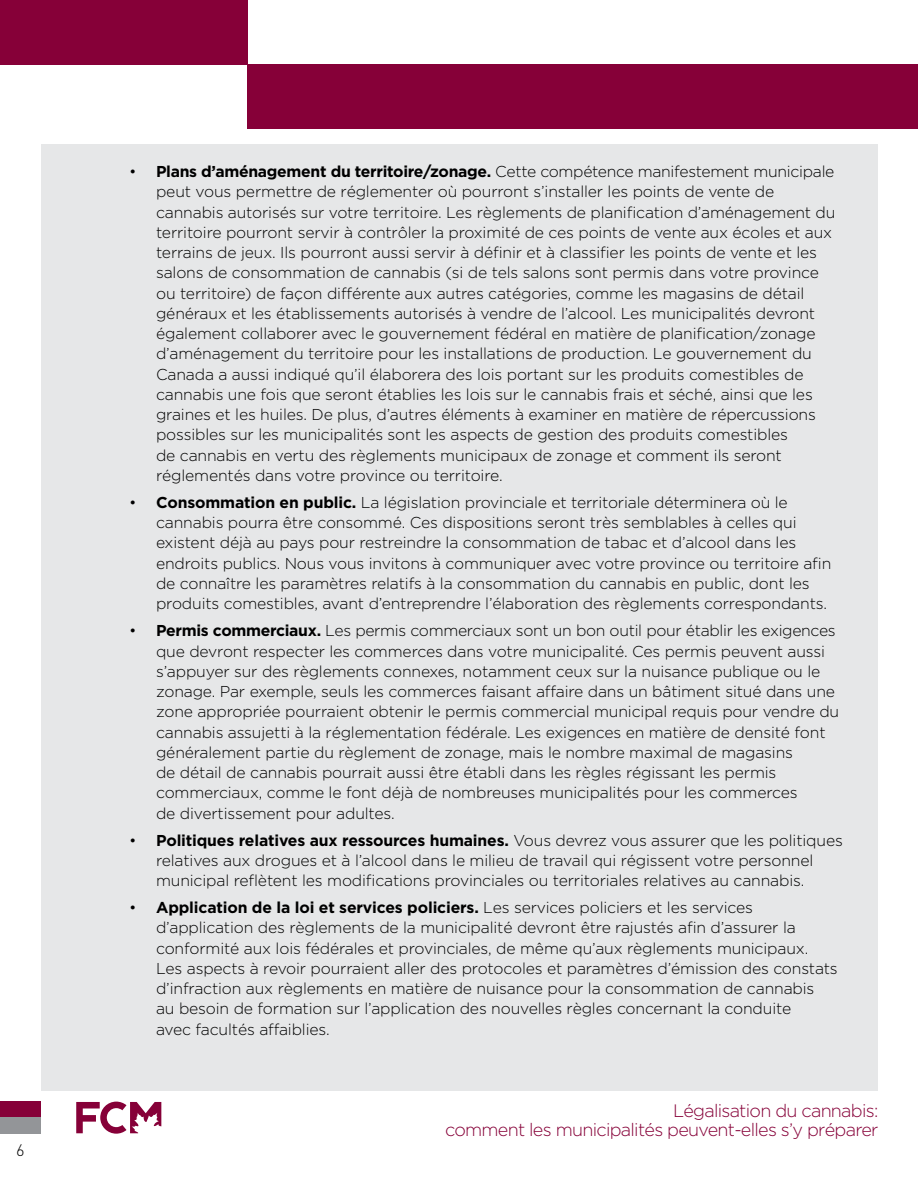
<style>
.page{position:relative;width:918px;height:1188px;background:#fff}
.page>*{position:absolute;margin:0;border:0;box-sizing:border-box;transform-origin:0 0}
.t1{font:300 18px/19.5px "Gotham";letter-spacing:-.04em;color:#860038;text-align:right}
.t2{font:300 16.5px "DIN";color:#000}
.t3{font:300 15.75px/20.2px "Gotham";letter-spacing:-.01em;color:#000}
.s1{font-weight:700}
</style>
<div class="page">
<div style="left:0;top:1102px;width:41px;height:16px;background:#860038"></div>
<div style="left:0;top:1118px;width:41px;height:16px;background:#939598"></div>
<div style="left:41px;top:145px;width:836px;height:946px;background:#e6e7e8"></div>
<div style="left:247px;top:64px;width:630px;height:64px;background:#860038"></div>
<div style="left:0;top:0;width:247px;height:64px;background:#860038"></div>
<div style="left:853px;top:64px;width:65px;height:64px;background:#860038"></div>
<svg style="left:76px;top:1102px;width:85px;height:32px"></svg>
<p class="t2" style="left:16px;top:1140px;width:10px">6</p>
<p class="t3" style="left:129px;top:161px;width:707px">• <span class="s1">Plans d’aménagement du territoire/zonage.</span> Cette compétence manifestement municipale</p>
<p class="t3" style="left:156px;top:182px;width:620px">peut vous permettre de ré lementer où pourront s’installer les points de vente de</p>
<p class="t3" style="left:156px;top:202px;width:681px">cannabis autorisés sur votre territoire. Les rè lements de planifcation d’aména ement du</p>
<p class="t3" style="left:156px;top:222px;width:678px">territoire pourront servir à contrôler la proximité de ces points de vente aux écoles et aux</p>
<p class="t3" style="left:156px;top:242px;width:662px">terrains de jeux. Ils pourront aussi servir à défnir et à classifer les points de vente et les</p>
<p class="t3" style="left:156px;top:263px;width:664px">salons de consommation de cannabis (si de tels salons sont permis dans votre province</p>
<p class="t3" style="left:156px;top:283px;width:650px">ou territoire) de façon différente aux autres caté ories, comme les ma asins de détail</p>
<p class="t3" style="left:166px;top:303px;width:650px">énéraux et les établissements autorisés à vendre de l’alcool. Les municipalités devront</p>
<p class="t3" style="left:156px;top:323px;width:661px">é alement collaborer avec le ouvernement fédéral en matière de planifcation/zona e</p>
<p class="t3" style="left:156px;top:344px;width:657px">d’aména ement du territoire pour les installations de production. Le ouvernement du</p>
<p class="t3" style="left:156px;top:364px;width:649px">Canada a aussi indiqué qu’il élaborera des lois portant sur les produits comestibles de</p>
<p class="t3" style="left:156px;top:384px;width:658px">cannabis une fois que seront établies les lois sur le cannabis frais et séché, ainsi que les</p>
<p class="t3" style="left:166px;top:404px;width:651px">raines et les huiles. De plus, d’autres éléments à examiner en matière de répercussions</p>
<p class="t3" style="left:156px;top:425px;width:633px">possibles sur les municipalités sont les aspects de estion des produits comestibles</p>
<p class="t3" style="left:156px;top:445px;width:627px">de cannabis en vertu des rè lements municipaux de zona e et comment ils seront</p>
<p class="t3" style="left:156px;top:465px;width:348px">ré lementés dans votre province ou territoire.</p>
<p class="t3" style="left:156px;top:492px;width:677px;text-indent:-27px">• <span class="s1">Consommation en public.</span> La lé islation provinciale et territoriale déterminera où le cannabis pourra être consommé. Ces dispositions seront très semblables à celles qui existent déjà au pays pour restreindre la consommation de tabac et d’alcool dans les endroits publics. Nous vous invitons à communiquer avec votre province ou territoire afn de connaître les paramètres relatifs à la consommation du cannabis en public, dont les produits comestibles, avant d’entreprendre l’élaboration des rè lements correspondants.</p>
<p class="t3" style="left:129px;top:620px;width:708px">• <span class="s1">Permis commerciaux.</span> Les permis commerciaux sont un bon outil pour établir les exi ences</p>
<p class="t3" style="left:156px;top:641px;width:670px">que devront respecter les commerces dans votre municipalité. Ces permis peuvent aussi</p>
<p class="t3" style="left:156px;top:661px;width:666px">s’appuyer sur des rè lements connexes, notamment ceux sur la nuisance publique ou le</p>
<p class="t3" style="left:156px;top:681px;width:680px">zona e. Par exemple, seuls les commerces faisant affaire dans un bâtiment situé dans une</p>
<p class="t3" style="left:156px;top:701px;width:685px">zone appropriée pourraient obtenir le permis commercial municipal requis pour vendre du</p>
<p class="t3" style="left:156px;top:722px;width:671px">cannabis assujetti à la ré lementation fédérale. Les exi ences en matière de densité font</p>
<p class="t3" style="left:166px;top:742px;width:628px">énéralement partie du rè lement de zona e, mais le nombre maximal de ma asins</p>
<p class="t3" style="left:156px;top:762px;width:622px">de détail de cannabis pourrait aussi être établi dans les rè les ré issant les permis</p>
<p class="t3" style="left:156px;top:782px;width:643px">commerciaux, comme le font déjà de nombreuses municipalités pour les commerces</p>
<p class="t3" style="left:156px;top:803px;width:240px">de divertissement pour adultes.</p>
<p class="t3" style="left:156px;top:830px;width:688px;text-indent:-27px">• <span class="s1">Politiques relatives aux ressources humaines.</span> Vous devrez vous assurer que les politiques relatives aux dro ues et à l’alcool dans le milieu de travail qui ré issent votre personnel municipal refètent les modifcations provinciales ou territoriales relatives au cannabis.</p>
<p class="t3" style="left:156px;top:897px;width:683px;text-indent:-27px">• <span class="s1">Application de la loi et services policiers.</span> Les services policiers et les services d’application des rè lements de la municipalité devront être rajustés afn d’assurer la conformité aux lois fédérales et provinciales, de même qu’aux rè lements municipaux.<br>Les aspects à revoir pourraient aller des protocoles et paramètres d’émission des constats d’infraction aux rè lements en matière de nuisance pour la consommation de cannabis<br>au besoin de formation sur l’application des nouvelles rè les concernant la conduite<br>avec facultés affaiblies.</p>
<p class="t1" style="left:445px;top:1100px;width:435px">Lé alisation du cannabis:<br>comment les municipalités peuvent-elles s’y préparer</p>
</div>
